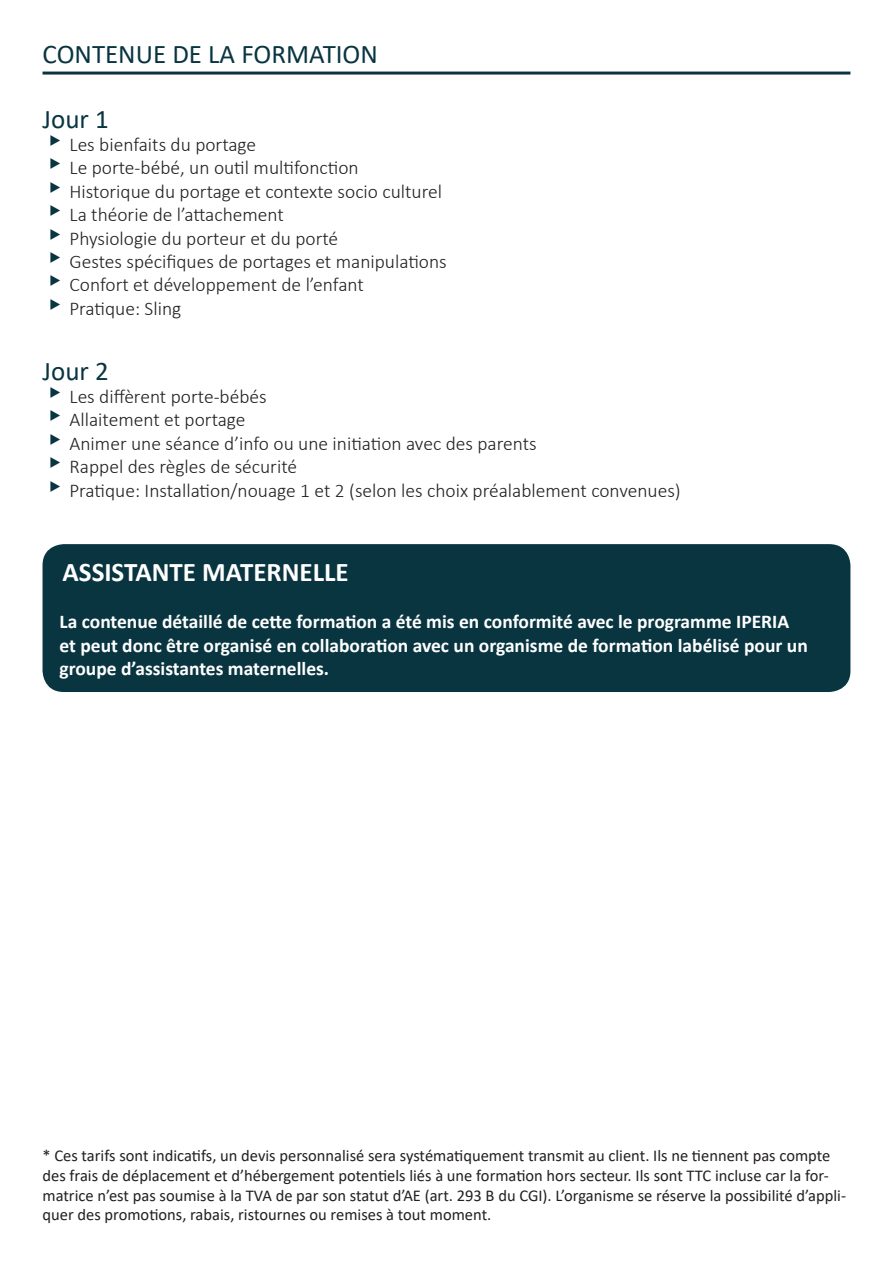
<style>
.page{position:relative;width:893px;height:1263px;background:#fff}
.page>*{position:absolute;margin:0;border:0;box-sizing:border-box;transform-origin:0 0}
.Lieu_de_formation{font:27px "Calibri";color:#093541}
.Lieu_de_formation-2{font:700 27px "Calibri";color:#fff}
.t1{font:300 19.5px "Calibri";color:#231f20}
.Lieu_de_formation-3{font:700 19.5px/23.4px "Calibri";color:#fff}
.t2{font:16.5px/19.8px "Calibri";color:#231f20}
.s1{color:#093541}
</style>
<div class="page">
<hr style="left:43px;top:72px;width:807px;height:3px;background:#093541">
<div style="left:43px;top:544px;width:807px;height:148px;background:#093541;border-radius:21px"></div>
<p class="Lieu_de_formation" style="left:43px;top:35px;width:337px">CONTENUE DE LA FORMATION</p>
<p class="Lieu_de_formation" style="left:43px;top:100px;width:68px">Jour 1</p>
<p class="t1" style="left:43px;top:132px;width:215px"><span class="s1">▸</span>Les bienfaits du portage</p>
<p class="t1" style="left:43px;top:156px;width:318px"><span class="s1">▸</span>Le porte-bébé, un outil multifonction</p>
<p class="t1" style="left:43px;top:179px;width:401px"><span class="s1">▸</span>Historique du portage et contexte socio culturel</p>
<p class="t1" style="left:43px;top:203px;width:243px"><span class="s1">▸</span>La théorie de l’attachement</p>
<p class="t1" style="left:43px;top:226px;width:297px"><span class="s1">▸</span>Physiologie du porteur et du porté</p>
<p class="t1" style="left:43px;top:249px;width:406px"><span class="s1">▸</span>Gestes spécifiques de portages et manipulations</p>
<p class="t1" style="left:43px;top:273px;width:323px"><span class="s1">▸</span>Confort et développement de l’enfant</p>
<p class="t1" style="left:43px;top:296px;width:140px"><span class="s1">▸</span>Pratique: Sling</p>
<p class="Lieu_de_formation" style="left:43px;top:352px;width:68px">Jour 2</p>
<p class="t1" style="left:43px;top:384px;width:226px"><span class="s1">▸</span>Les diffèrent porte-bébés</p>
<p class="t1" style="left:43px;top:408px;width:205px"><span class="s1">▸</span>Allaitement et portage</p>
<p class="t1" style="left:43px;top:431px;width:496px"><span class="s1">▸</span>Animer une séance d’info ou une initiation avec des parents</p>
<p class="t1" style="left:43px;top:455px;width:256px"><span class="s1">▸</span>Rappel des règles de sécurité</p>
<p class="t1" style="left:43px;top:478px;width:640px"><span class="s1">▸</span>Pratique: Installation/nouage 1 et 2 (selon les choix préalablement convenues)</p>
<p class="Lieu_de_formation-2" style="left:63px;top:553px;width:288px">ASSISTANTE MATERNELLE</p>
<p class="Lieu_de_formation-3" style="left:60px;top:610px;width:750px">La contenue détaillé de cette formation a été mis en conformité avec le programme IPERIA et peut donc être organisé en collaboration avec un organisme de formation labélisé pour un groupe d’assistantes maternelles.</p>
<p class="t2" style="left:43px;top:1145px;width:805px">* Ces tarifs sont indicatifs, un devis personnalisé sera systématiquement transmit au client. Ils ne tiennent pas compte des frais de déplacement et d’hébergement potentiels liés à une formation hors secteur. Ils sont TTC incluse car la for&shy;matrice n’est pas soumise à la TVA de par son statut d’AE (art. 293 B du CGI). L’organisme se réserve la possibilité d’appli&shy;quer des promotions, rabais, ristournes ou remises à tout moment.</p>
</div>
